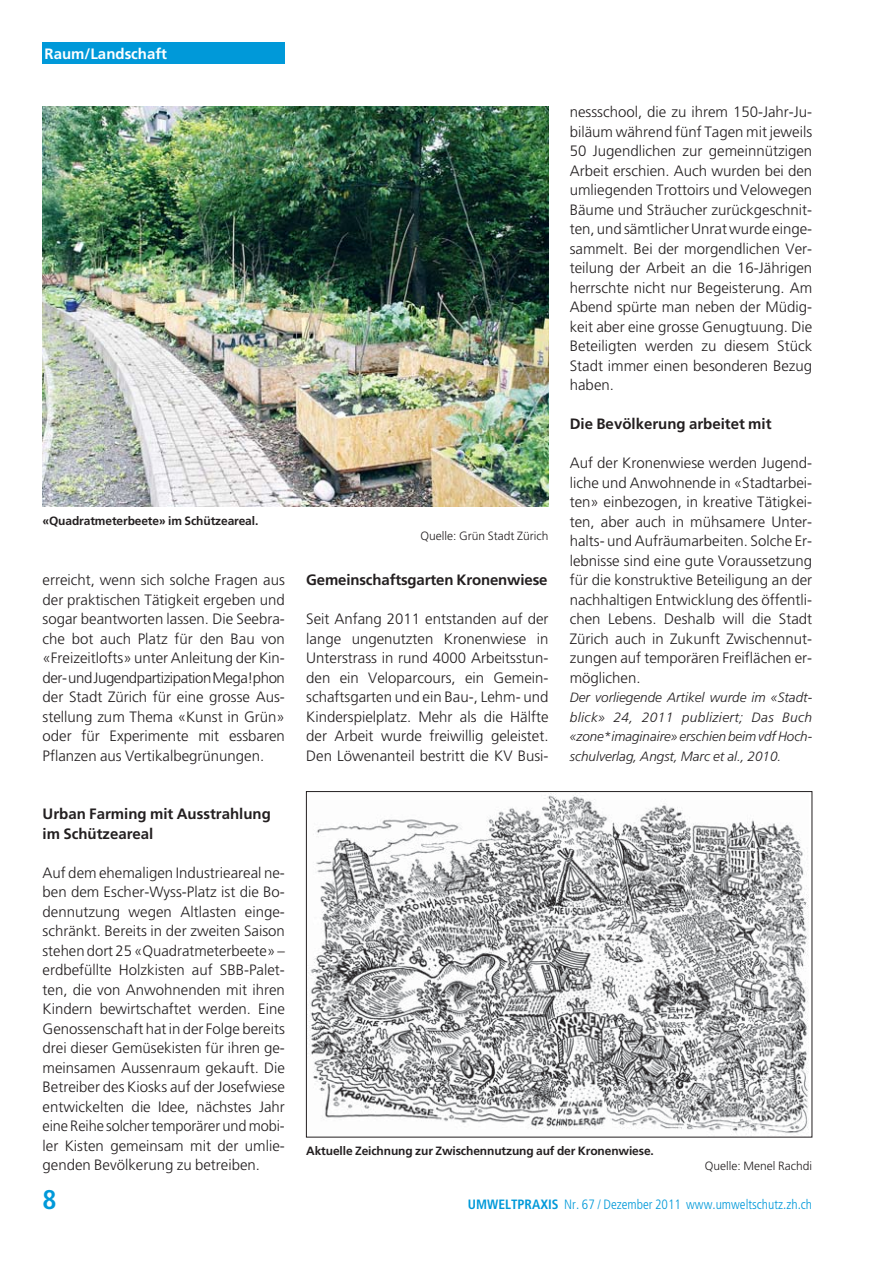
<style>
.page{position:relative;width:893px;height:1263px;background:#fff}
.page>*{position:absolute;margin:0;border:0;box-sizing:border-box;transform-origin:0 0}
.t1{font:700 condensed 27px "Frutiger LT Std";color:#0099d9}
.t2{font:300 15px/19.5px "Frutiger LT Std";color:#231f20;text-align:justify}
.t3{font:700 15px/19.5px "Frutiger LT Std";color:#231f20}
.t4{font:700 15px "Frutiger LT Std";color:#fff}
.t5{font:italic 300 13.5px/19.5px "Frutiger LT Std";color:#231f20;text-align:justify}
.t6{font:300 condensed 13.5px "Frutiger LT Std";color:#0099d9}
.t7{font:700 12px "Frutiger LT Std";letter-spacing:-.01em;color:#231f20}
.t8{font:300 12px "Frutiger LT Std";color:#231f20}
.s1{font-weight:700}
</style>
<div class="page">
<div style="left:43px;top:43px;width:242px;height:21px;background:#0099d9"></div>
<img style="left:43px;top:106px;width:506px;height:400px">
<img style="left:309px;top:793px;width:499px;height:342px">
<p class="t4" style="left:45px;top:44px;width:124px">Raum/Landschaft</p>
<p class="t7" style="left:43px;top:513px;width:217px">«Quadratmeterbeete» im Schützeareal.</p>
<p class="t2" style="left:43px;top:571px;width:244px">erreicht, wenn sich solche Fragen aus der praktischen Tätigkeit ergeben und sogar beantworten lassen. Die Seebra&shy;che bot auch Platz für den Bau von «Freizeitlofts» unter Anleitung der Kin&shy;der- und Jugendpartizipation Mega!phon der Stadt Zürich für eine grosse Aus&shy;stellung zum Thema «Kunst in Grün» oder für Experimente mit essbaren Pflanzen aus Vertikalbegrünungen.</p>
<p class="t3" style="left:43px;top:804px;width:230px">Urban Farming mit Ausstrahlung im Schützeareal</p>
<p class="t2" style="left:43px;top:864px;width:244px">Auf dem ehemaligen Industrieareal ne&shy;ben dem Escher-Wyss-Platz ist die Bo&shy;dennutzung wegen Altlasten einge&shy;schränkt. Bereits in der zweiten Saison stehen dort 25 «Quadratmeterbeete» – erdbefüllte Holzkisten auf SBB-Palet&shy;ten, die von Anwohnenden mit ihren Kindern bewirtschaftet werden. Eine Genossenschaft hat in der Folge bereits drei dieser Gemüsekisten für ihren ge&shy;meinsamen Aussenraum gekauft. Die Betreiber des Kiosks auf der Josefwiese entwickelten die Idee, nächstes Jahr eine Reihe solcher temporärer und mobi&shy;ler Kisten gemeinsam mit der umlie&shy;genden Bevölkerung zu betreiben.</p>
<p class="t8" style="left:420px;top:528px;width:130px">Quelle: Grün Stadt Zürich</p>
<p class="t3" style="left:306px;top:570px;width:243px">Gemeinschaftsgarten Kronenwiese</p>
<p class="t2" style="left:306px;top:610px;width:244px">Seit Anfang 2011 entstanden auf der lange ungenutzten Kronenwiese in Unterstrass in rund 4000 Arbeitsstun&shy;den ein Veloparcours, ein Gemein&shy;schaftsgarten und ein Bau-, Lehm- und Kinderspielplatz. Mehr als die Hälfte der Arbeit wurde freiwillig geleistet.<br>Den Löwenanteil bestritt die KV Busi -</p>
<p class="t2" style="left:570px;top:103px;width:244px">nessschool, die zu ihrem 150-Jahr-Ju&shy;biläum während fünf Tagen mit jeweils 50 Jugendlichen zur gemeinnützigen Arbeit erschien. Auch wurden bei den umliegenden Trottoirs und Velowegen Bäume und Sträucher zurückgeschnit&shy;ten, und sämtlicher Unrat wurde einge&shy;sammelt. Bei der morgendlichen Ver&shy;teilung der Arbeit an die 16-Jährigen herrschte nicht nur Begeisterung. Am Abend spürte man neben der Müdig&shy;keit aber eine grosse Genugtuung. Die Beteiligten werden zu diesem Stück Stadt immer einen besonderen Bezug haben.</p>
<p class="t3" style="left:570px;top:414px;width:203px">Die Bevölkerung arbeitet mit</p>
<p class="t2" style="left:570px;top:454px;width:244px">Auf der Kronenwiese werden Jugend&shy;liche und Anwohnende in «Stadtarbei&shy;ten» einbezogen, in kreative Tätigkei&shy;ten, aber auch in mühsamere Unter&shy;halts- und Aufräumarbeiten. Solche Er&shy;lebnisse sind eine gute Voraussetzung für die konstruktive Beteiligung an der nachhaltigen Entwicklung des öffentli&shy;chen Lebens. Deshalb will die Stadt Zürich auch in Zukunft Zwischennut&shy;zungen auf temporären Freiflächen er&shy;möglichen.</p>
<p class="t5" style="left:570px;top:689px;width:244px">Der vorliegende Artikel wurde im «Stadt&shy;blick» 24, 2011 publiziert; Das Buch «zone*imaginaire» erschien beim vdf Hoch&shy;schulverlag, Angst, Marc et al., 2010.</p>
<p class="t7" style="left:306px;top:1144px;width:349px">Aktuelle Zeichnung zur Zwischennutzung auf der Kronenwiese.</p>
<p class="t8" style="left:705px;top:1159px;width:109px">Quelle: Menel Rachdi</p>
<h1 class="t1" style="left:43px;top:1183px;width:16px">8</h1>
<p class="t6" style="left:468px;top:1196px;width:346px"><span class="s1">UMWELTPRAXIS</span> Nr. 67 / Dezember 2011 www.umweltschutz.zh.ch</p>
</div>
